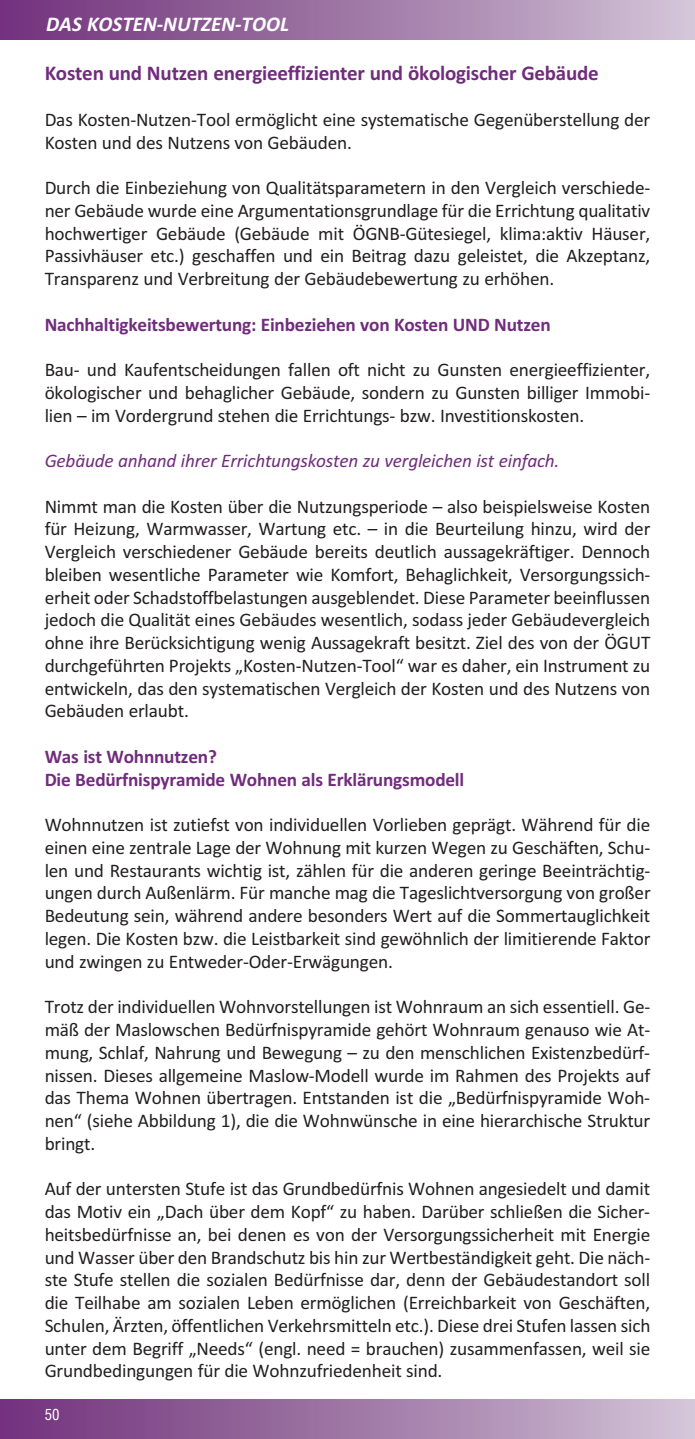
<style>
.page{position:relative;width:695px;height:1439px;background:#fff}
.page>*{position:absolute;margin:0;border:0;box-sizing:border-box;transform-origin:0 0}
.t1{font:700 21px "Calibri";letter-spacing:-.01em;color:#712c7d}
.t2{font:italic 700 21px "Calibri";color:#fff}
.t3{font:19.25px/22.8px "Calibri";letter-spacing:-.01em;color:#231f20;text-align:justify}
.t4{font:700 19.25px/22.8px "Calibri";letter-spacing:-.01em;color:#712c7d}
.t5{font:italic 19.25px "Calibri";letter-spacing:-.01em;color:#712c7d}
.t6{font:condensed 14.88px "Swiss 721 BT";color:#fff}
</style>
<div class="page">
<div style="left:0;top:0;width:694px;height:40px;background:linear-gradient(to right,#6f2f7a,#d0c2d5)"></div>
<div style="left:0;top:1399px;width:694px;height:40px;background:linear-gradient(to right,#6f2f7a,#d0c2d5)"></div>
<p class="t2" style="left:46px;top:12px;width:244px">DAS KOSTEN-NUTZEN-TOOL</p>
<p class="t1" style="left:45px;top:66px;width:555px">Kosten und Nutzen energieeffizienter und ökologischer Gebäude</p>
<p class="t3" style="left:45px;top:110px;width:607px">Das Kosten-Nutzen-Tool ermöglicht eine systematische Gegenüberstellung der<br>Kosten und des Nutzens von Gebäuden.</p>
<p class="t3" style="left:45px;top:178px;width:607px">Durch die Einbeziehung von Qualitätsparametern in den Vergleich verschiede&shy;ner Gebäude wurde eine Argumentationsgrundlage für die Errichtung qualitativ hochwertiger Gebäude (Gebäude mit ÖGNB-Gütesiegel, klima:aktiv Häuser, Passivhäuser etc.) geschaffen und ein Beitrag dazu geleistet, die Akzeptanz, Transparenz und Verbreitung der Gebäudebewertung zu erhöhen.</p>
<p class="t4" style="left:45px;top:314px;width:507px">Nachhaltigkeitsbewertung: Einbeziehen von Kosten UND Nutzen</p>
<p class="t3" style="left:45px;top:360px;width:607px">Bau- und Kaufentscheidungen fallen oft nicht zu Gunsten energieeffizienter, ökologischer und behaglicher Gebäude, sondern zu Gunsten billiger Immobi&shy;lien – im Vordergrund stehen die Errichtungs- bzw. Investitionskosten.</p>
<p class="t5" style="left:45px;top:454px;width:516px">Gebäude anhand ihrer Errichtungskosten zu vergleichen ist einfach.</p>
<p class="t3" style="left:45px;top:496px;width:607px">Nimmt man die Kosten über die Nutzungsperiode – also beispielsweise Kosten für Heizung, Warmwasser, Wartung etc. – in die Beurteilung hinzu, wird der Vergleich verschiedener Gebäude bereits deutlich aussagekräftiger. Dennoch bleiben wesentliche Parameter wie Komfort, Behaglichkeit, Versorgungssich&shy;erheit oder Schadstoffbelastungen ausgeblendet. Diese Parameter beeinflussen jedoch die Qualität eines Gebäudes wesentlich, sodass jeder Gebäudevergleich ohne ihre Berücksichtigung wenig Aussagekraft besitzt. Ziel des von der ÖGUT durchgeführten Projekts „Kosten-Nutzen-Tool“ war es daher, ein Instrument zu entwickeln, das den systematischen Vergleich der Kosten und des Nutzens von Gebäuden erlaubt.</p>
<p class="t4" style="left:45px;top:747px;width:421px">Was ist Wohnnutzen?<br>Die Bedürfnispyramide Wohnen als Erklärungsmodell</p>
<p class="t3" style="left:45px;top:815px;width:607px">Wohnnutzen ist zutiefst von individuellen Vorlieben geprägt. Während für die einen eine zentrale Lage der Wohnung mit kurzen Wegen zu Geschäften, Schu&shy;len und Restaurants wichtig ist, zählen für die anderen geringe Beeinträchtig&shy;ungen durch Außenlärm. Für manche mag die Tageslichtversorgung von großer Bedeutung sein, während andere besonders Wert auf die Sommertauglichkeit legen. Die Kosten bzw. die Leistbarkeit sind gewöhnlich der limitierende Faktor und zwingen zu Entweder-Oder-Erwägungen.</p>
<p class="t3" style="left:45px;top:997px;width:607px">Trotz der individuellen Wohnvorstellungen ist Wohnraum an sich essentiell. Ge&shy;mäß der Maslowschen Bedürfnispyramide gehört Wohnraum genauso wie At&shy;mung, Schlaf, Nahrung und Bewegung – zu den menschlichen Existenzbedürf&shy;nissen. Dieses allgemeine Maslow-Modell wurde im Rahmen des Projekts auf das Thema Wohnen übertragen. Entstanden ist die „Bedürfnispyramide Woh&shy;nen“ (siehe Abbildung 1), die die Wohnwünsche in eine hierarchische Struktur bringt.</p>
<p class="t3" style="left:45px;top:1179px;width:607px">Auf der untersten Stufe ist das Grundbedürfnis Wohnen angesiedelt und damit das Motiv ein „Dach über dem Kopf“ zu haben. Darüber schließen die Sicher&shy;heitsbedürfnisse an, bei denen es von der Versorgungssicherheit mit Energie und Wasser über den Brandschutz bis hin zur Wertbeständigkeit geht. Die näch&shy;ste Stufe stellen die sozialen Bedürfnisse dar, denn der Gebäudestandort soll die Teilhabe am sozialen Leben ermöglichen (Erreichbarkeit von Geschäften, Schulen, Ärzten, öffentlichen Verkehrsmitteln etc.). Diese drei Stufen lassen sich unter dem Begriff „Needs“ (engl. need = brauchen) zusammenfassen, weil sie Grundbedingungen für die Wohnzufriedenheit sind.</p>
<p class="t6" style="left:45px;top:1408px;width:16px">50</p>
</div>
